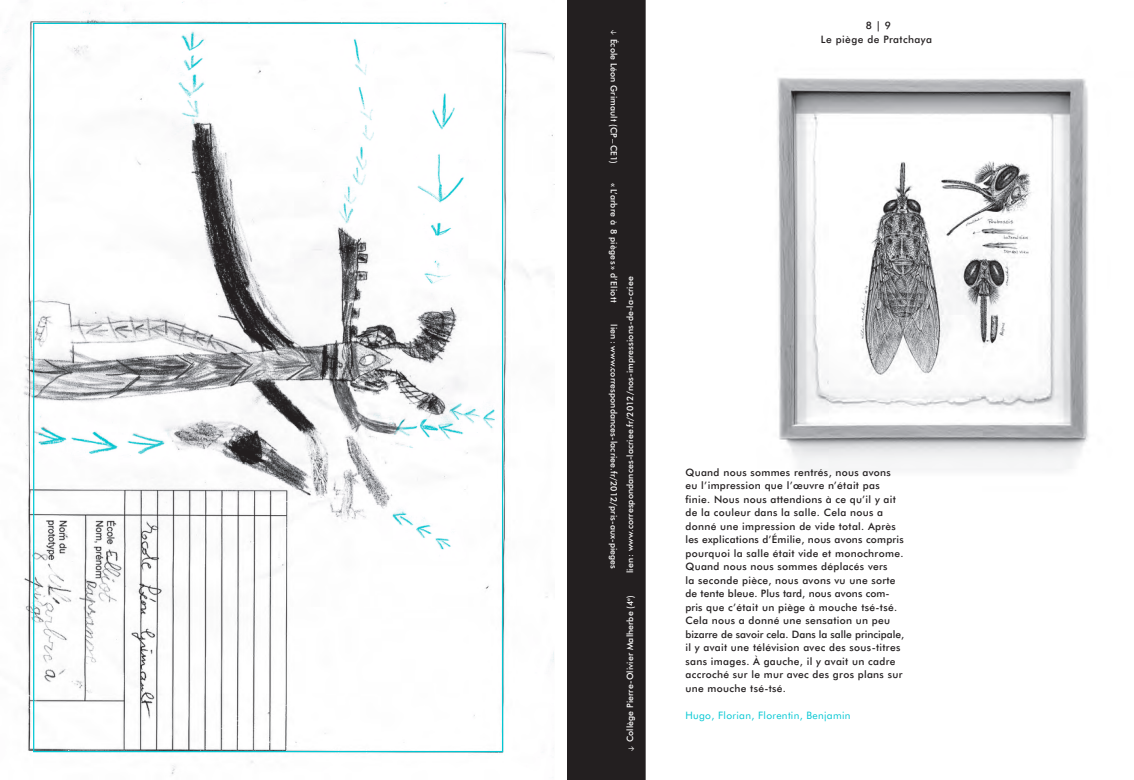
<style>
.page{position:relative;width:1134px;height:780px;background:#fff}
.page>*{position:absolute;margin:0;border:0;box-sizing:border-box;transform-origin:0 0}
.t1{font:500 10.25px/13.5px "Futura BT";letter-spacing:.03em;color:#231f20;text-align:center}
.t2{font:10.25px "Futura BT";letter-spacing:.03em;color:#00c7d3}
.t3{font:500 8.75px "Futura BT";letter-spacing:.01em;color:#fff}
.t4{font:500 8.75px "Futura BT";letter-spacing:.03em;color:#fff}
.t5{font:7.5px "Akkurat";color:#fff}
</style>
<div class="page">
<img style="left:777px;top:78px;width:312px;height:393px">
<img style="left:3px;top:2px;width:550px;height:773px">
<div style="left:567px;top:0;width:79px;height:780px;background:#231f20"></div>
<p class="t5" style="left:617px;top:37px;width:8px;rotate:-180deg">≥</p>
<p class="t3" style="left:619px;top:39px;width:127px;rotate:90deg">école Léon Grimault (CP – CE1)</p>
<p class="t4" style="left:619px;top:183px;width:121px;rotate:90deg">« L’arbre à 8 pièges » d’Eliott</p>
<p class="t3" style="left:619px;top:324px;width:246px;rotate:90deg">lien: www.correspondances-lacriee.fr/2012/pris-aux-pieges</p>
<p class="t3" style="left:625px;top:573px;width:298px;rotate:-90deg">lien: www.correspondances-lacriee.fr/2012/nos-impressions-de-la-criee</p>
<p class="t3" style="left:625px;top:742px;width:149px;rotate:-90deg">collège Pierre-Olivier Malherbe (4<sup>e</sup>)</p>
<p class="t5" style="left:628px;top:743px;width:8px">≥</p>
<p class="t1" style="left:821px;top:18px;width:113px">8 | 9<br>Le piège de Pratchaya</p>
<p class="t1" style="left:685px;top:465px;width:220px;text-align:left">Quand nous sommes rentrés, nous avons eu l’impression que l’œuvre n’était pas finie. Nous nous attendions à ce qu’il y ait de la couleur dans la salle. Cela nous a donné une impression de vide total. Après les explications d’Émilie, nous avons compris pourquoi la salle était vide et monochrome.<br>Quand nous nous sommes déplacés vers<br>la seconde pièce, nous avons vu une sorte de tente bleue. Plus tard, nous avons com&shy;pris que c’était un piège à mouche tsé-tsé.<br>Cela nous a donné une sensation un peu bizarre de savoir cela. Dans la salle principale, il y avait une télévision avec des sous-titres sans images. À gauche, il y avait un cadre accroché sur le mur avec des gros plans sur une mouche tsé-tsé.</p>
<p class="t2" style="left:685px;top:709px;width:166px">Hugo, Florian, Florentin, Benjamin</p>
</div>
